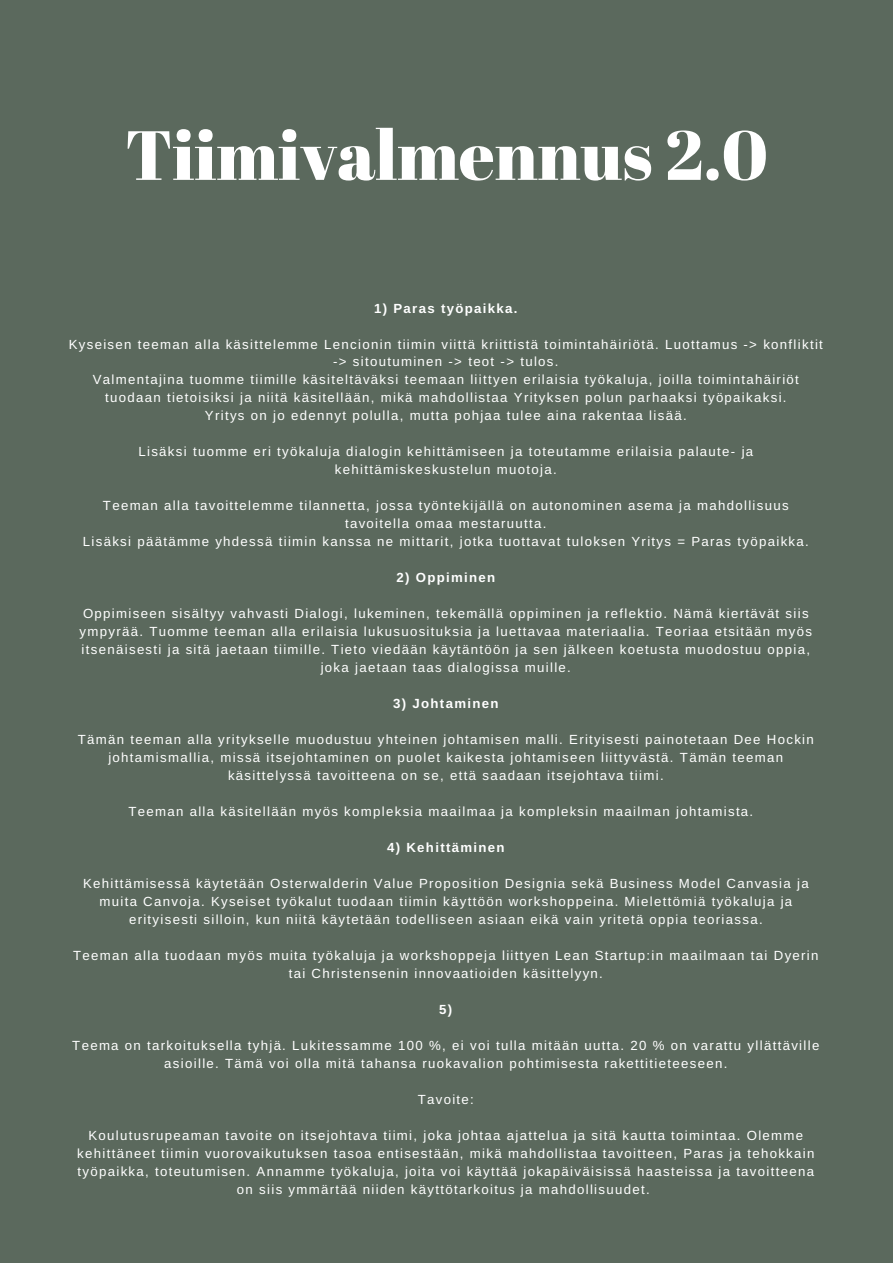
<style>
.page{position:relative;width:893px;height:1263px;background:#fff}
.page>*{position:absolute;margin:0;border:0;box-sizing:border-box;transform-origin:0 0}
.t1{font:69.45px "Abril Fatface";color:#fff}
.t2{font:13.2px/18px "Arimo";letter-spacing:.1em;color:#fff;text-align:center}
.t3{font:700 13.2px "Arimo";letter-spacing:.1em;color:#fff}
</style>
<div class="page">
<div style="left:0;top:0;width:892px;height:1262px;background:#5b695d"></div>
<h1 class="t1" style="left:125px;top:106px;width:644px">Tiimivalmennus 2.0</h1>
<p class="t3" style="left:374px;top:301px;width:145px">1) Paras työpaikka.</p>
<p class="t2" style="left:69px;top:335px;width:755px">Kyseisen teeman alla käsittelemme Lencionin tiimin viittä kriittistä toimintahäiriötä. Luottamus -&gt; konfliktit -&gt; sitoutuminen -&gt; teot -&gt; tulos.<br>Valmentajina tuomme tiimille käsiteltäväksi teemaan liittyen erilaisia työkaluja, joilla toimintahäiriöt tuodaan tietoisiksi ja niitä käsitellään, mikä mahdollistaa Yrityksen polun parhaaksi työpaikaksi.<br>Yritys on jo edennyt polulla, mutta pohjaa tulee aina rakentaa lisää.</p>
<p class="t2" style="left:138px;top:443px;width:616px">Lisäksi tuomme eri työkaluja dialogin kehittämiseen ja toteutamme erilaisia palaute- ja kehittämiskeskustelun muotoja.</p>
<p class="t2" style="left:83px;top:497px;width:727px">Teeman alla tavoittelemme tilannetta, jossa työntekijällä on autonominen asema ja mahdollisuus tavoitella omaa mestaruutta.<br>Lisäksi päätämme yhdessä tiimin kanssa ne mittarit, jotka tuottavat tuloksen Yritys = Paras työpaikka.</p>
<p class="t3" style="left:396px;top:570px;width:100px">2) Oppiminen</p>
<p class="t2" style="left:80px;top:605px;width:733px">Oppimiseen sisältyy vahvasti Dialogi, lukeminen, tekemällä oppiminen ja reflektio. Nämä kiertävät siis ympyrää. Tuomme teeman alla erilaisia lukusuosituksia ja luettavaa materiaalia. Teoriaa etsitään myös itsenäisesti ja sitä jaetaan tiimille. Tieto viedään käytäntöön ja sen jälkeen koetusta muodostuu oppia, joka jaetaan taas dialogissa muille.</p>
<p class="t3" style="left:393px;top:696px;width:107px">3) Johtaminen</p>
<p class="t2" style="left:78px;top:731px;width:737px">Tämän teeman alla yritykselle muodustuu yhteinen johtamisen malli. Erityisesti painotetaan Dee Hockin johtamismallia, missä itsejohtaminen on puolet kaikesta johtamiseen liittyvästä. Tämän teeman käsittelyssä tavoitteena on se, että saadaan itsejohtava tiimi.</p>
<p class="t2" style="left:128px;top:802px;width:626px">Teeman alla käsitellään myös kompleksia maailmaa ja kompleksin maailman johtamista.</p>
<p class="t3" style="left:387px;top:840px;width:119px">4) Kehittäminen</p>
<p class="t2" style="left:83px;top:874px;width:727px">Kehittämisessä käytetään Osterwalderin Value Proposition Designia sekä Business Model Canvasia ja muita Canvoja. Kyseiset työkalut tuodaan tiimin käyttöön workshoppeina. Mielettömiä työkaluja ja erityisesti silloin, kun niitä käytetään todelliseen asiaan eikä vain yritetä oppia teoriassa.</p>
<p class="t2" style="left:73px;top:946px;width:747px">Teeman alla tuodaan myös muita työkaluja ja workshoppeja liittyen Lean Startup:in maailmaan tai Dyerin tai Christensenin innovaatioiden käsittelyyn.</p>
<p class="t3" style="left:439px;top:1002px;width:15px">5)</p>
<p class="t2" style="left:72px;top:1036px;width:748px">Teema on tarkoituksella tyhjä. Lukitessamme 100 %, ei voi tulla mitään uutta. 20 % on varattu yllättäville asioille. Tämä voi olla mitä tahansa ruokavalion pohtimisesta rakettitieteeseen.</p>
<p class="t2" style="left:418px;top:1090px;width:58px">Tavoite:</p>
<p class="t2" style="left:77px;top:1126px;width:738px">Koulutusrupeaman tavoite on itsejohtava tiimi, joka johtaa ajattelua ja sitä kautta toimintaa. Olemme kehittäneet tiimin vuorovaikutuksen tasoa entisestään, mikä mahdollistaa tavoitteen, Paras ja tehokkain työpaikka, toteutumisen. Annamme työkaluja, joita voi käyttää jokapäiväisissä haasteissa ja tavoitteena on siis ymmärtää niiden käyttötarkoitus ja mahdollisuudet.</p>
</div>
